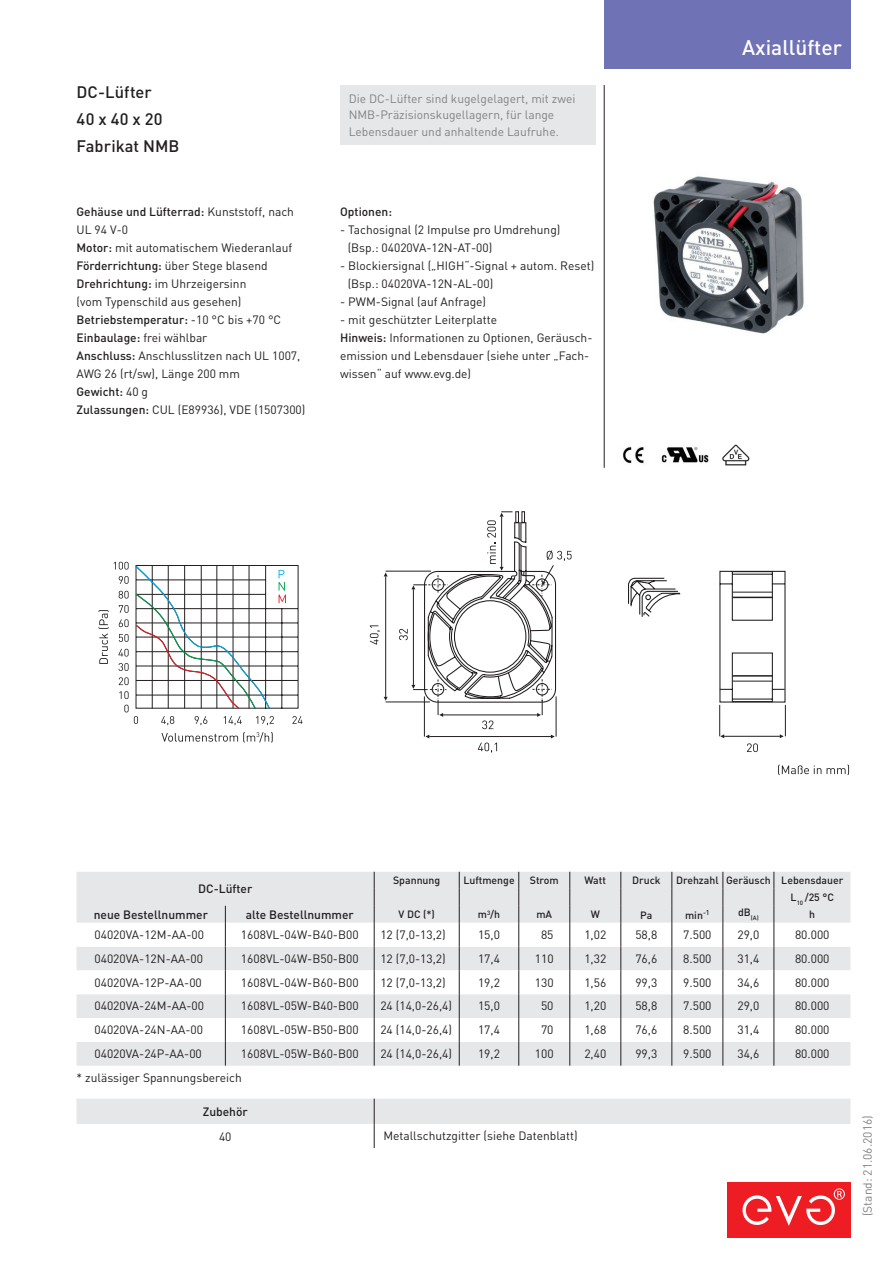
<style>
.page{position:relative;width:893px;height:1263px;background:#fff}
.page>*{position:absolute;margin:0;border:0;box-sizing:border-box;transform-origin:0 0}
.t1{font:500 21px "DINOT";color:#fff}
.t2{font:500 16.5px/27px "DINOT";letter-spacing:.005em;color:#231f20}
.t3{font:12px/18px "DINOT";color:#231f20}
.t4{font:12px "DIN";color:#231f20}
.t5{font:12px/16.5px "DIN";color:#808285}
.t6{font:500 12px "DINOT";color:#231f20}
.t7{font:12px "DINOT";color:#808285}
.t8{font:500 10.5px/17px "DINOT";color:#231f20}
.t9{font:500 6.15px "DINOT";color:#231f20}
.s1{font-weight:500}
</style>
<div class="page">
<div style="left:727px;top:1182px;width:123px;height:55px;background:#ee1d23"></div>
<svg style="left:742px;top:1188px;width:103px;height:38px"></svg>
<div style="left:604px;top:0;width:246px;height:68px;background:#7072b6"></div>
<svg style="left:719px;top:570px;width:67px;height:133px"></svg>
<hr style="left:732px;top:675px;width:41px;height:2px;background:#231f20">
<hr style="left:732px;top:681px;width:41px;height:1px;background:#231f20">
<hr style="left:719px;top:705px;width:1px;height:31px;background:#231f20">
<hr style="left:785px;top:705px;width:1px;height:31px;background:#231f20">
<hr style="left:724px;top:736px;width:56px;height:1px;background:#231f20">
<svg style="left:720px;top:734px;width:4px;height:4px"></svg>
<svg style="left:747px;top:743px;width:11px;height:9px"></svg>
<svg style="left:369px;top:570px;width:312px;height:133px"></svg>
<svg style="left:778px;top:764px;width:43px;height:11px"></svg>
<svg style="left:827px;top:764px;width:22px;height:11px"></svg>
<svg style="left:399px;top:511px;width:173px;height:242px"></svg>
<svg style="left:161px;top:732px;width:112px;height:11px"></svg>
<svg style="left:98px;top:562px;width:205px;height:163px"></svg>
<img style="left:653px;top:176px;width:151px;height:158px">
<div style="left:340px;top:85px;width:255px;height:60px;background:#e6e7e9"></div>
<img style="left:623px;top:444px;width:127px;height:22px">
<div style="left:77px;top:872px;width:773px;height:194px;background:#e6e7e9"></div>
<svg style="left:77px;top:923px;width:773px;height:119px"></svg>
<svg style="left:374px;top:872px;width:1px;height:194px"></svg>
<svg style="left:518px;top:872px;width:1px;height:194px"></svg>
<svg style="left:621px;top:872px;width:1px;height:194px"></svg>
<svg style="left:723px;top:872px;width:1px;height:194px"></svg>
<svg style="left:225px;top:906px;width:1px;height:160px"></svg>
<svg style="left:459px;top:872px;width:1px;height:194px"></svg>
<svg style="left:570px;top:872px;width:1px;height:194px"></svg>
<svg style="left:672px;top:872px;width:1px;height:194px"></svg>
<svg style="left:774px;top:872px;width:1px;height:194px"></svg>
<svg style="left:77px;top:1099px;width:773px;height:49px"></svg>
<hr style="left:604px;top:85px;width:1px;height:383px;background:#231f20">
<h2 class="t2" style="left:77px;top:78px;width:104px">DC-Lüfter<br>40 x 40 x 20<br>Fabrikat NMB</h2>
<p class="t5" style="left:349px;top:90px;width:228px">Die DC-Lüfter sind kugelgelagert, mit zwei<br>NMB-Präzisionskugellagern, für lange<br>Lebensdauer und anhaltende Laufruhe.</p>
<p class="t3" style="left:77px;top:202px;width:230px"><span class="s1">Gehäuse und Lüfterrad:</span> Kunststoff, nach<br>UL 94 V-0<br><span class="s1">Motor:</span> mit automatischem Wiederanlauf<br><span class="s1">Förderrichtung:</span> über Stege blasend<br><span class="s1">Drehrichtung:</span> im Uhrzeigersinn<br>(vom Typenschild aus gesehen)<br><span class="s1">Betriebstemperatur:</span> -10 °C bis +70 °C<br><span class="s1">Einbaulage:</span> frei wählbar<br><span class="s1">Anschluss:</span> Anschlusslitzen nach UL 1007,<br>AWG 26 (rt/sw), Länge 200 mm<br><span class="s1">Gewicht:</span> 40 g<br><span class="s1">Zulassungen:</span> CUL (E89936), VDE (1507300)</p>
<p class="t6" style="left:340px;top:204px;width:53px">Optionen:</p>
<p class="t3" style="left:348px;top:220px;width:214px;text-indent:-7px">- Tachosignal (2 Impulse pro Umdrehung) (Bsp.: 04020VA-12N-AT-00)</p>
<p class="t3" style="left:348px;top:256px;width:248px;text-indent:-7px">- Blockiersignal („HIGH“-Signal + autom. Reset) (Bsp.: 04020VA-12N-AL-00)</p>
<p class="t3" style="left:340px;top:292px;width:147px">- PWM-Signal (auf Anfrage)</p>
<p class="t3" style="left:340px;top:310px;width:254px">- mit geschützter Leiterplatte<br><span class="s1">Hinweis:</span> Informationen zu Optionen, Geräusch&shy;emission und Lebensdauer (siehe unter „Fach&shy;wissen“ auf www.evg.de)</p>
<h1 class="t1" style="left:742px;top:33px;width:101px">Axiallüfter</h1>
<p class="t6" style="left:198px;top:881px;width:56px">DC-Lüfter</p>
<p class="t8" style="left:393px;top:871px;width:49px">Spannung</p>
<p class="t8" style="left:463px;top:871px;width:53px">Luftmenge</p>
<p class="t8" style="left:530px;top:871px;width:30px">Strom</p>
<p class="t8" style="left:585px;top:871px;width:23px">Watt</p>
<p class="t8" style="left:632px;top:871px;width:30px">Druck</p>
<p class="t8" style="left:791px;top:871px;width:54px;text-indent:-115px">Drehzahl Geräusch Lebensdauer<br>L<sub>10</sub> /25 °C</p>
<p class="t6" style="left:94px;top:906px;width:116px">neue Bestellnummer</p>
<p class="t6" style="left:246px;top:906px;width:110px">alte Bestellnummer</p>
<p class="t8" style="left:399px;top:905px;width:38px">V DC (*)</p>
<p class="t8" style="left:478px;top:905px;width:24px">m<sup>3</sup>/h</p>
<p class="t8" style="left:536px;top:905px;width:17px">mA</p>
<p class="t8" style="left:591px;top:905px;width:11px">W</p>
<p class="t8" style="left:640px;top:906px;width:14px">Pa</p>
<p class="t8" style="left:685px;top:906px;width:26px">min<sup>-1</sup></p>
<p class="t9" style="left:738px;top:913px;width:22px"><sup>dB</sup>(A)</p>
<p class="t8" style="left:809px;top:905px;width:7px">h</p>
<p class="t4" style="left:94px;top:927px;width:111px">04020VA-12M-AA-00</p>
<p class="t4" style="left:241px;top:927px;width:119px">1608VL-04W-B40-B00</p>
<p class="t4" style="left:380px;top:927px;width:67px">12 (7,0-13,2)</p>
<p class="t4" style="left:478px;top:927px;width:23px">15,0</p>
<p class="t4" style="left:541px;top:927px;width:14px">85</p>
<p class="t4" style="left:584px;top:927px;width:23px">1,02</p>
<p class="t4" style="left:635px;top:927px;width:23px">58,8</p>
<p class="t4" style="left:683px;top:927px;width:30px">7.500</p>
<p class="t4" style="left:737px;top:927px;width:23px">29,0</p>
<p class="t4" style="left:795px;top:927px;width:36px">80.000</p>
<p class="t4" style="left:94px;top:951px;width:110px">04020VA-12N-AA-00</p>
<p class="t4" style="left:241px;top:951px;width:119px">1608VL-04W-B50-B00</p>
<p class="t4" style="left:380px;top:951px;width:67px">12 (7,0-13,2)</p>
<p class="t4" style="left:478px;top:951px;width:23px">17,4</p>
<p class="t4" style="left:535px;top:951px;width:20px">110</p>
<p class="t4" style="left:584px;top:951px;width:23px">1,32</p>
<p class="t4" style="left:635px;top:951px;width:23px">76,6</p>
<p class="t4" style="left:683px;top:951px;width:30px">8.500</p>
<p class="t4" style="left:737px;top:951px;width:23px">31,4</p>
<p class="t4" style="left:795px;top:951px;width:36px">80.000</p>
<p class="t4" style="left:94px;top:975px;width:109px">04020VA-12P-AA-00</p>
<p class="t4" style="left:241px;top:975px;width:119px">1608VL-04W-B60-B00</p>
<p class="t4" style="left:380px;top:975px;width:67px">12 (7,0-13,2)</p>
<p class="t4" style="left:478px;top:975px;width:23px">19,2</p>
<p class="t4" style="left:535px;top:975px;width:20px">130</p>
<p class="t4" style="left:584px;top:975px;width:23px">1,56</p>
<p class="t4" style="left:635px;top:975px;width:23px">99,3</p>
<p class="t4" style="left:683px;top:975px;width:30px">9.500</p>
<p class="t4" style="left:737px;top:975px;width:23px">34,6</p>
<p class="t4" style="left:795px;top:975px;width:36px">80.000</p>
<p class="t4" style="left:94px;top:998px;width:111px">04020VA-24M-AA-00</p>
<p class="t4" style="left:241px;top:998px;width:119px">1608VL-05W-B40-B00</p>
<p class="t4" style="left:380px;top:998px;width:73px">24 (14,0-26,4)</p>
<p class="t4" style="left:478px;top:998px;width:23px">15,0</p>
<p class="t4" style="left:541px;top:998px;width:14px">50</p>
<p class="t4" style="left:584px;top:998px;width:23px">1,20</p>
<p class="t4" style="left:635px;top:998px;width:23px">58,8</p>
<p class="t4" style="left:683px;top:998px;width:30px">7.500</p>
<p class="t4" style="left:737px;top:998px;width:23px">29,0</p>
<p class="t4" style="left:795px;top:998px;width:36px">80.000</p>
<p class="t4" style="left:94px;top:1022px;width:110px">04020VA-24N-AA-00</p>
<p class="t4" style="left:241px;top:1022px;width:119px">1608VL-05W-B50-B00</p>
<p class="t4" style="left:380px;top:1022px;width:73px">24 (14,0-26,4)</p>
<p class="t4" style="left:478px;top:1022px;width:23px">17,4</p>
<p class="t4" style="left:541px;top:1022px;width:14px">70</p>
<p class="t4" style="left:584px;top:1022px;width:23px">1,68</p>
<p class="t4" style="left:635px;top:1022px;width:23px">76,6</p>
<p class="t4" style="left:683px;top:1022px;width:30px">8.500</p>
<p class="t4" style="left:737px;top:1022px;width:23px">31,4</p>
<p class="t4" style="left:795px;top:1022px;width:36px">80.000</p>
<p class="t4" style="left:94px;top:1046px;width:109px">04020VA-24P-AA-00</p>
<p class="t4" style="left:241px;top:1046px;width:119px">1608VL-05W-B60-B00</p>
<p class="t4" style="left:380px;top:1046px;width:73px">24 (14,0-26,4)</p>
<p class="t4" style="left:478px;top:1046px;width:23px">19,2</p>
<p class="t4" style="left:535px;top:1046px;width:20px">100</p>
<p class="t4" style="left:584px;top:1046px;width:23px">2,40</p>
<p class="t4" style="left:635px;top:1046px;width:23px">99,3</p>
<p class="t4" style="left:683px;top:1046px;width:30px">9.500</p>
<p class="t4" style="left:737px;top:1046px;width:23px">34,6</p>
<p class="t4" style="left:795px;top:1046px;width:36px">80.000</p>
<p class="t3" style="left:77px;top:1068px;width:167px">* zulässiger Spannungsbereich</p>
<p class="t6" style="left:203px;top:1103px;width:47px">Zubehör</p>
<p class="t3" style="left:219px;top:1127px;width:14px">40</p>
<p class="t4" style="left:383px;top:1128px;width:196px">Metallschutzgitter (siehe Datenblatt)</p>
<p class="t7" style="left:859px;top:1216px;width:102px;rotate:-90deg">(Stand: 21.06.2016)</p>
</div>
